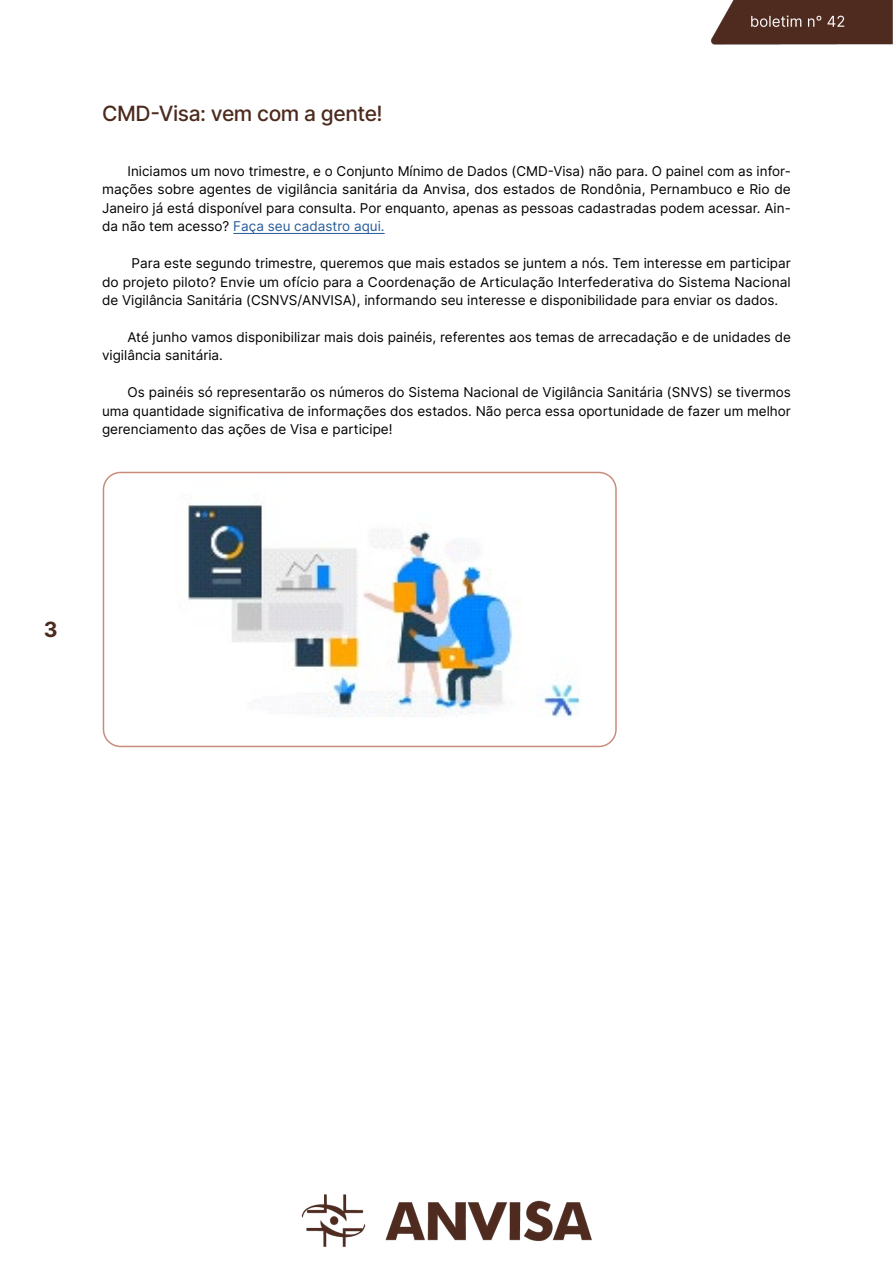
<style>
.page{position:relative;width:893px;height:1263px;background:#fff}
.page>*{position:absolute;margin:0;border:0;box-sizing:border-box;transform-origin:0 0}
.t1{font:500 21px "Inter";letter-spacing:-.02em;color:#4c2a1e}
.t2{font:700 21px "Inter";color:#4c2a1e}
.t3{font:13.5px/18.5px "Inter";color:#000;text-align:justify}
.s1{color:#275b9b}
</style>
<div class="page">
<img style="left:102px;top:0;width:791px;height:1247px">
<div style="left:102px;top:98px;width:689px;height:59px;background:#fff"></div>
<hr style="left:233px;top:233px;width:152px;height:1px;background:#275b9b">
<img style="left:103px;top:472px;width:513px;height:274px">
<div style="left:103px;top:472px;width:514px;height:275px;border:2px solid #c98c7b;border-radius:17px"></div>
<h1 class="t1" style="left:102px;top:98px;width:282px">CMD-Visa: vem com a gente!</h1>
<p class="t3" style="left:102px;top:161px;width:690px;text-indent:26px">Iniciamos um novo trimestre, e o Conjunto Mínimo de Dados (CMD-Visa) não para. O painel com as infor&shy;mações sobre agentes de vigilância sanitária da Anvisa, dos estados de Rondônia, Pernambuco e Rio de Janeiro já está disponível para consulta. Por enquanto, apenas as pessoas cadastradas podem acessar. Ain&shy;da não tem acesso? <span class="s1">Faça seu cadastro aqui.</span></p>
<p class="t3" style="left:102px;top:254px;width:690px;text-indent:29px">Para este segundo trimestre, queremos que mais estados se juntem a nós. Tem interesse em participar do projeto piloto? Envie um ofício para a Coordenação de Articulação Interfederativa do Sistema Nacional de Vigilância Sanitária (CSNVS/ANVISA), informando seu interesse e disponibilidade para enviar os dados.</p>
<p class="t3" style="left:102px;top:327px;width:690px;text-indent:26px">Até junho vamos disponibilizar mais dois painéis, referentes aos temas de arrecadação e de unidades de vigilância sanitária.</p>
<p class="t3" style="left:102px;top:383px;width:690px;text-indent:26px">Os painéis só representarão os números do Sistema Nacional de Vigilância Sanitária (SNVS) se tivermos uma quantidade significativa de informações dos estados. Não perca essa oportunidade de fazer um melhor gerenciamento das ações de Visa e participe!</p>
<h1 class="t2" style="left:44px;top:614px;width:15px">3</h1>
</div>
